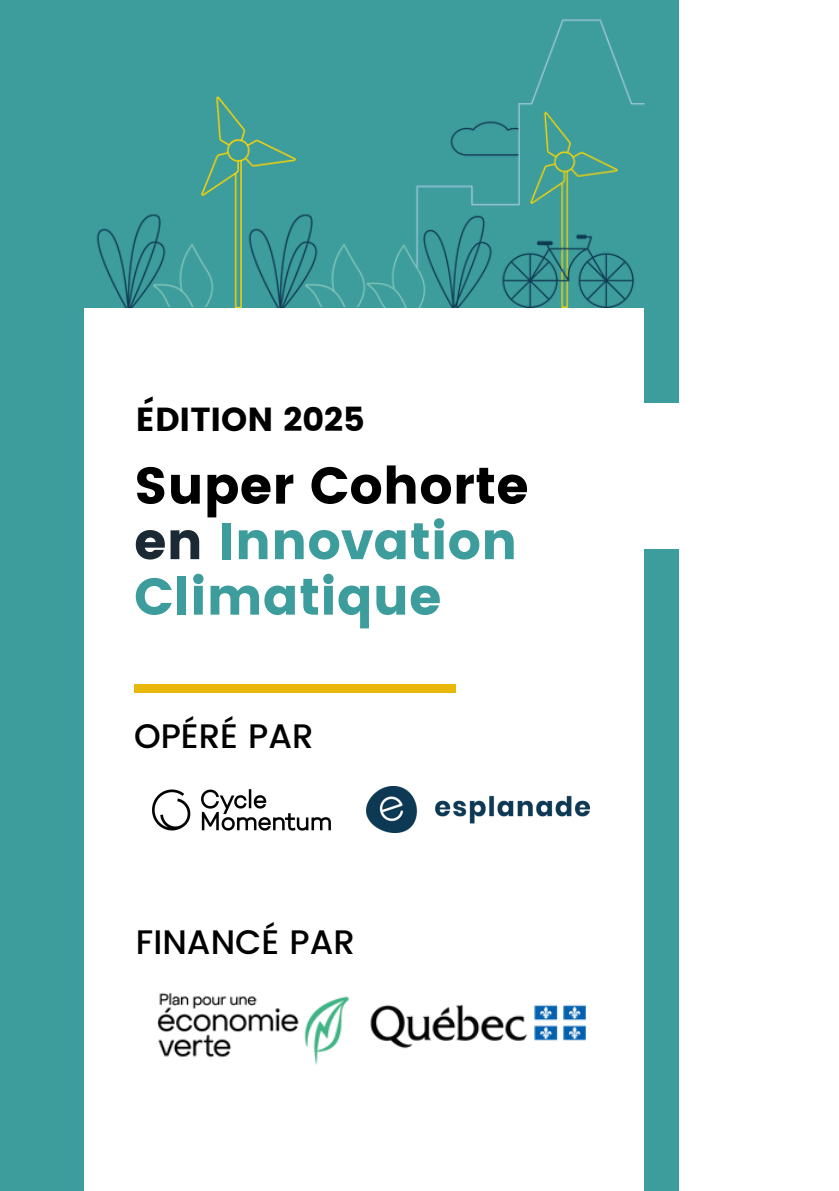
<style>
.page{position:relative;width:839px;height:1191px;background:#fff}
.page>*{position:absolute;margin:0;border:0;box-sizing:border-box;transform-origin:0 0}
.t1{font:51.6px/55.6px "Poppins";color:#3d9c9c}
.t2{font:500 34px "Poppins";color:#000}
.t3{font:33.2px "Poppins";color:#000}
.s1{color:#000}
.s2{color:#1a2933}
</style>
<div class="page">
<div style="left:0;top:306px;width:84px;height:885px;background:#3d9c9c"></div>
<div style="left:134px;top:684px;width:322px;height:8px;background:#e8b709"></div>
<img style="left:152px;top:789px;width:179px;height:42px">
<div style="left:644px;top:550px;width:35px;height:641px;background:#3d9c9c"></div>
<img style="left:157px;top:992px;width:429px;height:73px">
<div style="left:0;top:0;width:678px;height:307px;background:#3d9c9c"></div>
<div style="left:644px;top:0;width:35px;height:403px;background:#3d9c9c"></div>
<img style="left:348px;top:19px;width:296px;height:289px">
<img style="left:367px;top:786px;width:222px;height:47px">
<img style="left:330px;top:238px;width:46px;height:69px">
<img style="left:306px;top:214px;width:24px;height:93px">
<img style="left:201px;top:96px;width:105px;height:211px">
<img style="left:178px;top:238px;width:46px;height:69px">
<img style="left:96px;top:214px;width:82px;height:93px">
<p class="t3" style="left:144px;top:394px;width:10px">´</p>
<p class="t3" style="left:136px;top:400px;width:230px">EDITION 2025</p>
<p class="t1" style="left:134px;top:458px;width:396px"><span class="s1">Super Cohorte </span><span class="s2">en</span> Innovation<br>Climatique</p>
<p class="t2" style="left:134px;top:716px;width:181px">OPÉRÉ PAR</p>
<p class="t2" style="left:136px;top:923px;width:220px">FINANCÉ PAR</p>
</div>
